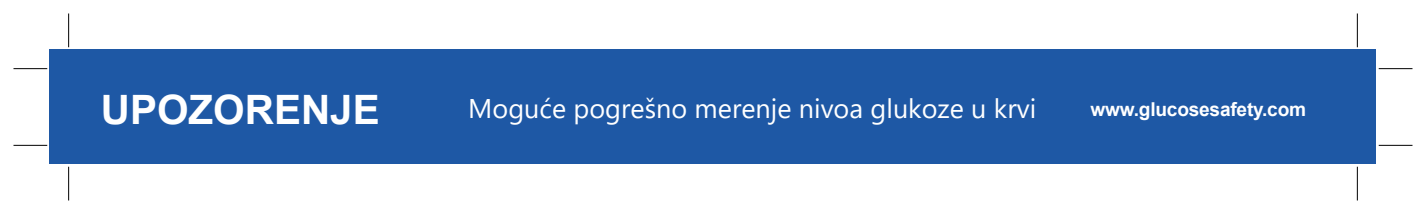
<style>
.page{position:relative;width:1426px;height:214px;background:#fff}
.page>*{position:absolute;margin:0;border:0;box-sizing:border-box;transform-origin:0 0}
.t1{font:700 40.5px "Arial";color:#fff}
.t2{font:27px "Segoe UI";color:#fff}
.t3{font:700 19.12px "Arial";letter-spacing:-.01em;color:#fff}
</style>
<div class="page">
<div style="left:50px;top:49px;width:1326px;height:115px;background:#1e58a5"></div>
<hr style="left:14px;top:68px;width:33px;height:1px;background:#000">
<hr style="left:68px;top:14px;width:1px;height:33px;background:#000">
<hr style="left:1357px;top:14px;width:1px;height:33px;background:#000">
<hr style="left:1378px;top:68px;width:34px;height:1px;background:#000">
<hr style="left:14px;top:145px;width:33px;height:1px;background:#000">
<hr style="left:68px;top:167px;width:1px;height:33px;background:#000">
<hr style="left:1378px;top:145px;width:34px;height:1px;background:#000">
<hr style="left:1357px;top:167px;width:1px;height:33px;background:#000">
<h1 class="t1" style="left:101px;top:95px;width:281px">UPOZORENJE</h1>
<p class="t2" style="left:468px;top:98px;width:569px">Moguće pogrešno merenje nivoa glukoze u krvi</p>
<p class="t3" style="left:1090px;top:102px;width:217px">www.glucosesafety.com</p>
</div>
